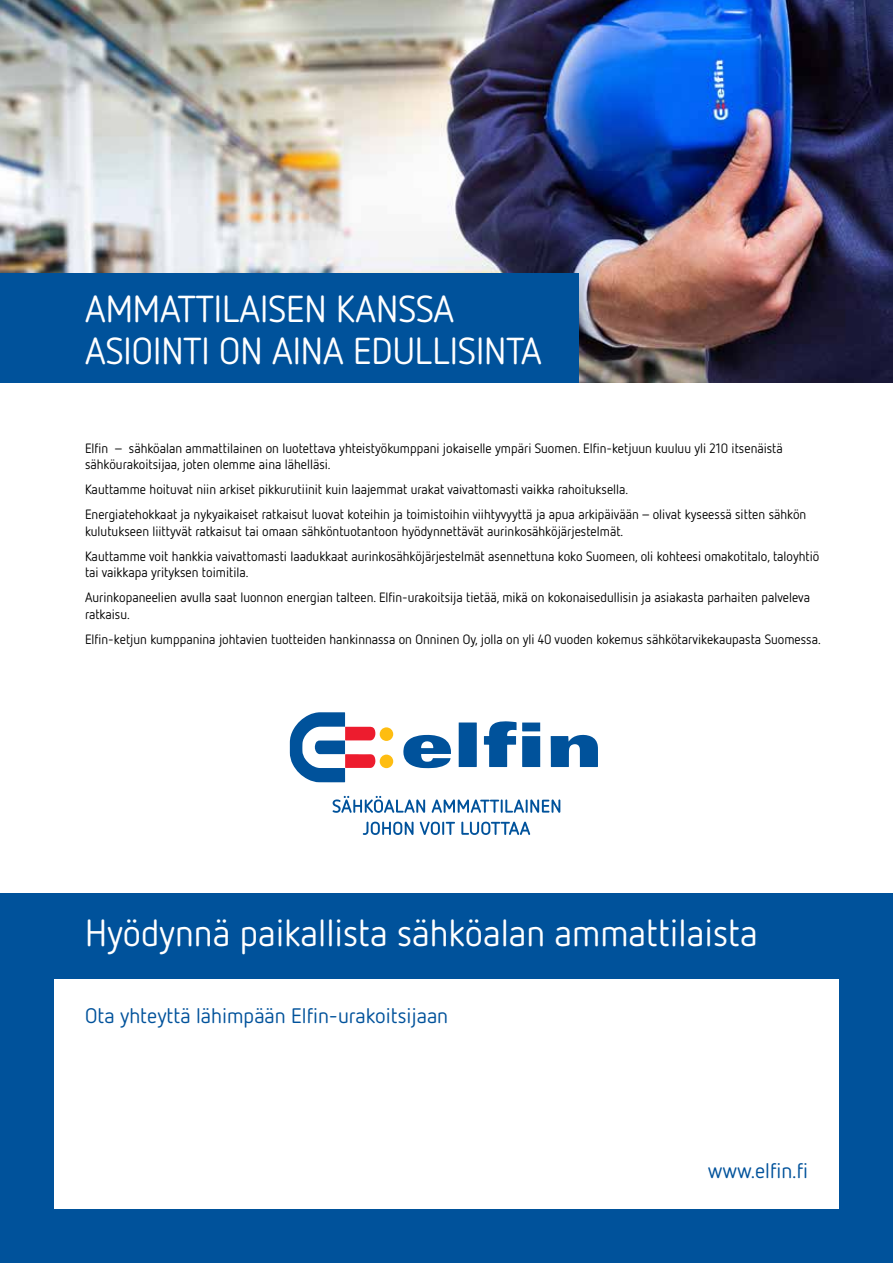
<style>
.page{position:relative;width:893px;height:1263px;background:#fff}
.page>*{position:absolute;margin:0;border:0;box-sizing:border-box;transform-origin:0 0}
.t1{font:37.5px "Netto OT";color:#fff}
.t2{font:21px "Netto OT";color:#00529b;scale:1.04 1}
.t3{font:13.5px/25px "Netto OT";color:#000}
</style>
<div class="page">
<img style="left:0;top:0;width:893px;height:383px">
<div style="left:0;top:893px;width:893px;height:370px;background:#00529b"></div>
<div style="left:54px;top:979px;width:785px;height:230px;background:#fff"></div>
<svg style="left:333px;top:796px;width:227px;height:17px"></svg>
<svg style="left:363px;top:822px;width:167px;height:13px"></svg>
<svg style="left:551px;top:734px;width:47px;height:33px"></svg>
<svg style="left:403px;top:735px;width:48px;height:33px"></svg>
<svg style="left:459px;top:722px;width:18px;height:45px"></svg>
<svg style="left:290px;top:712px;width:86px;height:70px"></svg>
<svg style="left:484px;top:721px;width:56px;height:46px"></svg>
<div style="left:380px;top:727px;width:13px;height:14px;background:#febd11;border-radius:50%"></div>
<div style="left:380px;top:755px;width:13px;height:13px;background:#febd11;border-radius:50%"></div>
<div style="left:0;top:273px;width:578px;height:110px;background:#00529b"></div>
<h1 class="t1" style="left:85px;top:285px;width:93px">AMMATTILAISEN</h1>
<h1 class="t1" style="left:336px;top:285px;width:40px">KANSSA</h1>
<h1 class="t1" style="left:85px;top:327px;width:82px">ASIOINTI</h1>
<h1 class="t1" style="left:219px;top:327px;width:72px">ON AINA</h1>
<h1 class="t1" style="left:353px;top:327px;width:57px">EDULLISINTA</h1>
<p class="t3" style="left:85px;top:439px;width:699px;line-height:16.5px">Elfin – sähköalan ammattilainen on luotettava yhteistyökumppani jokaiselle ympäri Suomen. Elfin-ketjuun kuuluu yli 210 itsenäistä sähköurakoitsijaa, joten olemme aina lähelläsi.</p>
<p class="t3" style="left:85px;top:477px;width:723px">Kauttamme hoituvat niin arkiset pikkurutiinit kuin laajemmat urakat vaivattomasti vaikka rahoituksella.<br>Energiatehokkaat ja nykyaikaiset ratkaisut luovat koteihin ja toimistoihin viihtyvyyttä ja apua arkipäivään – olivat kyseessä sitten sähkön</p>
<p class="t3" style="left:85px;top:518px;width:736px">kulutukseen liittyvät ratkaisut tai omaan sähköntuotantoon hyödynnettävät aurinkosähköjärjestelmät.<br>Kauttamme voit hankkia vaivattomasti laadukkaat aurinkosähköjärjestelmät asennettuna koko Suomeen, oli kohteesi omakotitalo, taloyhtiö</p>
<p class="t3" style="left:85px;top:560px;width:726px">tai vaikkapa yrityksen toimitila.<br>Aurinkopaneelien avulla saat luonnon energian talteen. Elfin-urakoitsija tietää, mikä on kokonaisedullisin ja asiakasta parhaiten palveleva</p>
<p class="t3" style="left:85px;top:601px;width:737px">ratkaisu.<br>Elfin-ketjun kumppanina johtavien tuotteiden hankinnassa on Onninen Oy, jolla on yli 40 vuoden kokemus sähkötarvikekaupasta Suomessa.</p>
<h1 class="t1" style="left:85px;top:910px;width:674px">Hyödynnä paikallista sähköalan ammattilaista</h1>
<h2 class="t2" style="left:85px;top:1003px;width:351px">Ota yhteyttä lähimpään Elfin-urakoitsijaan</h2>
<h2 class="t2" style="left:708px;top:1157px;width:98px">www.elfin.fi</h2>
</div>
